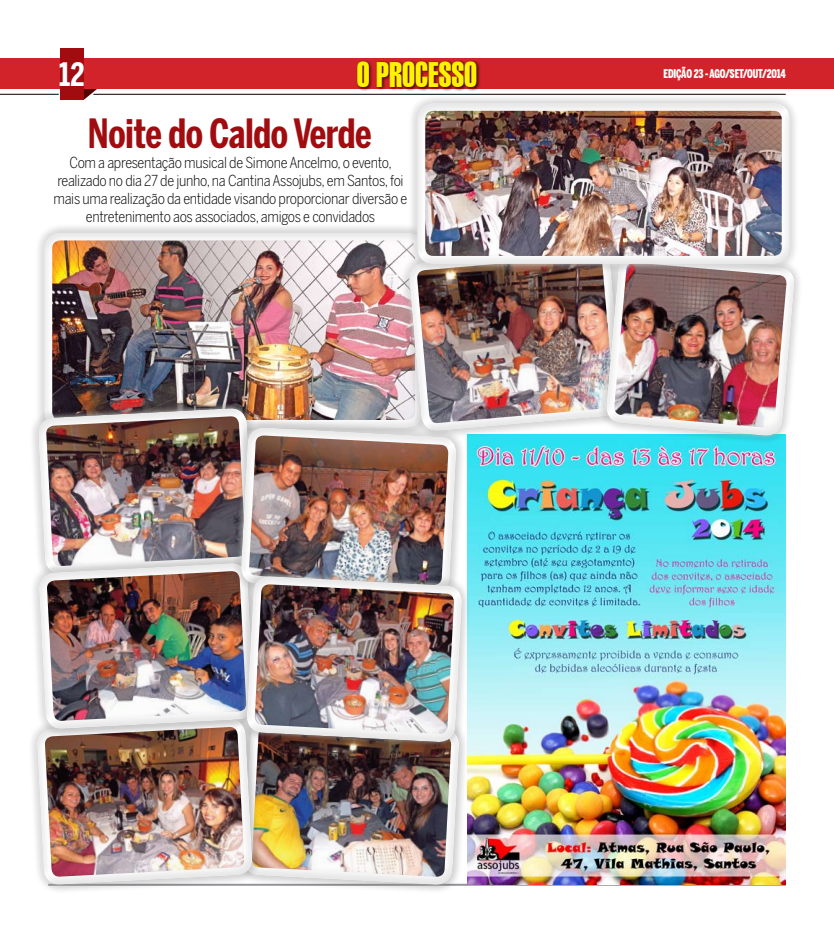
<style>
.page{position:relative;width:834px;height:933px;background:#fff}
.page>*{position:absolute;margin:0;border:0;box-sizing:border-box;transform-origin:0 0}
.t1{font:700 40px "Benton Sans Comp";letter-spacing:-.01em;color:#a00c10}
.t2{font:34.7px "Swiss 911 BT Extra Compressed";color:#fff200}
.t3{font:700 32px "Benton Sans Comp";color:#fff}
.t4{font:300 15px/18px "Benton Sans Cond";letter-spacing:-.02em;color:#000;text-align:center}
.t5{font:900 12px "Benton Sans Comp";letter-spacing:-.02em;color:#fff;scale:.9 1}
</style>
<div class="page">
<svg style="left:84px;top:89px;width:36px;height:11px"></svg>
<div style="left:0;top:59px;width:833px;height:30px;background:#d2232a"></div>
<div style="left:60px;top:49px;width:24px;height:51px;background:#a00c10"></div>
<div style="left:355px;top:60px;width:169px;height:49px;background:#000;opacity:.7"></div>
<hr style="left:0;top:94px;width:59px;height:1px;background:#000">
<hr style="left:93px;top:94px;width:692px;height:1px;background:#000">
<hr style="left:48px;top:883px;width:737px;height:2px;background:#939598">
<img style="left:471px;top:448px;width:314px;height:436px">
<div style="left:38px;top:226px;width:396px;height:213px;background:#e7e7e7"></div>
<div style="left:44px;top:231px;width:380px;height:197px;background:#000;opacity:.1"></div>
<svg style="left:400px;top:238px;width:196px;height:205px"></svg>
<img style="left:407px;top:278px;width:189px;height:155px">
<div style="left:596px;top:245px;width:215px;height:207px;background:#000;opacity:.4"></div>
<svg style="left:597px;top:246px;width:210px;height:202px"></svg>
<img style="left:604px;top:278px;width:192px;height:159px">
<div style="left:407px;top:93px;width:396px;height:185px;background:#000;opacity:.4"></div>
<div style="left:410px;top:96px;width:390px;height:179px;background:#fff;opacity:.75"></div>
<div style="left:416px;top:102px;width:374px;height:162px;background:#000;opacity:.1"></div>
<div style="left:28px;top:398px;width:241px;height:192px;background:#000;opacity:.4"></div>
<img style="left:31px;top:400px;width:234px;height:153px">
<img style="left:37px;top:407px;width:218px;height:146px">
<div style="left:234px;top:709px;width:240px;height:191px;background:#000;opacity:.4"></div>
<svg style="left:267px;top:758px;width:204px;height:139px"></svg>
<img style="left:267px;top:758px;width:193px;height:128px">
<div style="left:27px;top:709px;width:240px;height:191px;background:#000;opacity:.4"></div>
<svg style="left:29px;top:744px;width:235px;height:153px"></svg>
<img style="left:36px;top:744px;width:218px;height:141px">
<div style="left:29px;top:553px;width:240px;height:191px;background:#000;opacity:.4"></div>
<img style="left:31px;top:555px;width:206px;height:186px">
<img style="left:38px;top:561px;width:199px;height:169px">
<div style="left:231px;top:417px;width:240px;height:192px;background:#000;opacity:.4"></div>
<svg style="left:233px;top:420px;width:235px;height:185px"></svg>
<img style="left:240px;top:426px;width:217px;height:140px">
<div style="left:237px;top:566px;width:240px;height:192px;background:#000;opacity:.4"></div>
<img style="left:239px;top:568px;width:235px;height:186px">
<img style="left:246px;top:574px;width:217px;height:169px">
<h3 class="t3" style="left:59px;top:55px;width:27px">12</h3>
<h2 class="t2" style="left:356px;top:55px;width:121px">O PROCESSO</h2>
<h1 class="t1" style="left:88px;top:110px;width:285px">Noite do Caldo Verde</h1>
<p class="t4" style="left:53px;top:154px;width:355px">Com a apresentação musical de Simone Ancelmo, o evento, realizado no dia 27 de junho, na Cantina Assojubs, em Santos, foi mais uma realização da entidade visando proporcionar diversão e entretenimento aos associados, amigos e convidados</p>
<p class="t5" style="left:663px;top:66px;width:137px">EDIÇÃO 23 - AGO/SET/OUT/2014</p>
</div>
